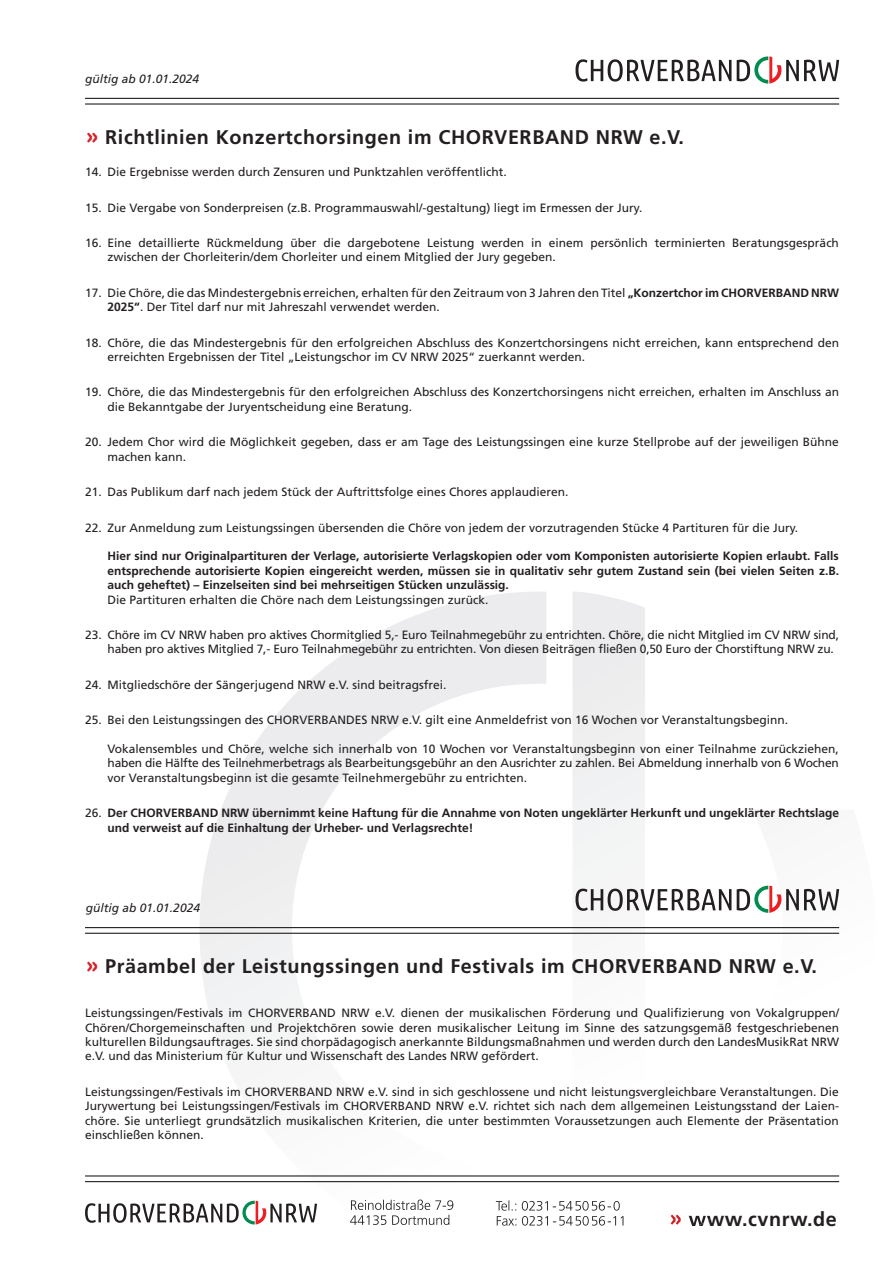
<style>
.page{position:relative;width:893px;height:1263px;background:#fff}
.page>*{position:absolute;margin:0;border:0;box-sizing:border-box;transform-origin:0 0}
.t1{font:700 19.8px "Frutiger";letter-spacing:.03em;color:#231f20}
.t2{font:12px/14.4px "Frutiger";color:#231f20}
.t3{font:700 12px/14.4px "Frutiger";color:#231f20;text-align:justify}
.t4{font:italic 12px "Frutiger";color:#231f20}
.s1{font-family:"Source Sans 3";font-weight:900;font-size:25.35px;color:#d1232a}
.s2{font-weight:700}
.s3{font-weight:400}
</style>
<div class="page">
<svg style="left:575px;top:56px;width:264px;height:28px"></svg>
<hr style="left:85px;top:98px;width:754px;height:1px;background:#231f20">
<hr style="left:85px;top:103px;width:754px;height:2px;background:#231f20">
<svg style="left:671px;top:1214px;width:10px;height:11px"></svg>
<img style="left:689px;top:1215px;width:27px;height:11px">
<svg style="left:350px;top:1199px;width:103px;height:26px"></svg>
<svg style="left:496px;top:1200px;width:127px;height:26px"></svg>
<hr style="left:85px;top:1175px;width:754px;height:1px;background:#231f20">
<hr style="left:85px;top:1181px;width:754px;height:1px;background:#231f20">
<svg style="left:85px;top:1201px;width:232px;height:23px"></svg>
<svg style="left:575px;top:886px;width:264px;height:27px"></svg>
<hr style="left:85px;top:927px;width:754px;height:1px;background:#231f20">
<hr style="left:85px;top:933px;width:754px;height:1px;background:#231f20">
<p class="t4" style="left:85px;top:72px;width:116px">gültig ab 01.01.2024</p>
<h1 class="t1" style="left:86px;top:125px;width:599px"><span class="s1">»</span> Richtlinien Konzertchorsingen im CHORVERBAND NRW e.V.</h1>
<p class="t2" style="left:85px;top:165px;width:423px">14. Die Ergebnisse werden durch Zensuren und Punktzahlen veröffentlicht.</p>
<p class="t2" style="left:85px;top:200px;width:559px">15. Die Vergabe von Sonderpreisen (z.B. Programmauswahl/-gestaltung) liegt im Ermessen der Jury.</p>
<p class="t2" style="left:108px;top:236px;width:733px;text-indent:-23px">16. Eine detaillierte Rückmeldung über die dargebotene Leistung werden in einem persönlich terminierten Beratungsgespräch zwischen der Chorleiterin/dem Chorleiter und einem Mitglied der Jury gegeben.</p>
<p class="t2" style="left:108px;top:285px;width:733px;text-indent:-22px">17. Die Chöre, die das Mindestergebnis erreichen, erhalten für den Zeitraum von 3 Jahren den Titel <span class="s2">„Konzertchor im CHORVERBAND NRW<br>2025“</span>. Der Titel darf nur mit Jahreszahl verwendet werden.</p>
<p class="t2" style="left:108px;top:335px;width:733px;text-indent:-23px">18. Chöre, die das Mindestergebnis für den erfolgreichen Abschluss des Konzertchorsingens nicht erreichen, kann entsprechend den erreichten Ergebnissen der Titel „Leistungschor im CV NRW 2025“ zuerkannt werden.</p>
<p class="t2" style="left:108px;top:385px;width:733px;text-indent:-23px">19. Chöre, die das Mindestergebnis für den erfolgreichen Abschluss des Konzertchorsingens nicht erreichen, erhalten im Anschluss an die Bekanntgabe der Juryentscheidung eine Beratung.</p>
<p class="t2" style="left:108px;top:435px;width:733px;text-indent:-23px">20. Jedem Chor wird die Möglichkeit gegeben, dass er am Tage des Leistungssingen eine kurze Stellprobe auf der jeweiligen Bühne machen kann.</p>
<p class="t2" style="left:85px;top:485px;width:485px">21. Das Publikum darf nach jedem Stück der Auftrittsfolge eines Chores applaudieren.</p>
<p class="t2" style="left:85px;top:520px;width:715px">22. Zur Anmeldung zum Leistungssingen übersenden die Chöre von jedem der vorzutragenden Stücke 4 Partituren für die Jury.</p>
<p class="t3" style="left:108px;top:549px;width:733px">Hier sind nur Originalpartituren der Verlage, autorisierte Verlagskopien oder vom Komponisten autorisierte Kopien erlaubt. Falls entsprechende autorisierte Kopien eingereicht werden, müssen sie in qualitativ sehr gutem Zustand sein (bei vielen Seiten z.B. auch geheftet) – Einzelseiten sind bei mehrseitigen Stücken unzulässig.</p>
<p class="t2" style="left:108px;top:592px;width:382px">Die Partituren erhalten die Chöre nach dem Leistungssingen zurück.</p>
<p class="t2" style="left:108px;top:627px;width:733px;text-indent:-23px">23. Chöre im CV NRW haben pro aktives Chormitglied 5,- Euro Teilnahmegebühr zu entrichten. Chöre, die nicht Mitglied im CV NRW sind, haben pro aktives Mitglied 7,- Euro Teilnahmegebühr zu entrichten. Von diesen Beiträgen fließen 0,50 Euro der Chorstiftung NRW zu.</p>
<p class="t2" style="left:85px;top:677px;width:363px">24. Mitgliedschöre der Sängerjugend NRW e.V. sind beitragsfrei.</p>
<p class="t2" style="left:85px;top:713px;width:705px">25. Bei den Leistungssingen des CHORVERBANDES NRW e.V. gilt eine Anmeldefrist von 16 Wochen vor Veranstaltungsbeginn.</p>
<p class="t2" style="left:108px;top:741px;width:733px;text-align:justify">Vokalensembles und Chöre, welche sich innerhalb von 10 Wochen vor Veranstaltungsbeginn von einer Teilnahme zurückziehen, haben die Hälfte des Teilnehmerbetrags als Bearbeitungsgebühr an den Ausrichter zu zahlen. Bei Abmeldung innerhalb von 6 Wochen vor Veranstaltungsbeginn ist die gesamte Teilnehmergebühr zu entrichten.</p>
<p class="t3" style="left:108px;top:806px;width:733px;text-indent:-23px"><span class="s3">26.</span> Der CHORVERBAND NRW übernimmt keine Haftung für die Annahme von Noten ungeklärter Herkunft und ungeklärter Rechtslage und verweist auf die Einhaltung der Urheber- und Verlagsrechte!</p>
<p class="t4" style="left:86px;top:901px;width:116px">gültig ab 01.01.2024</p>
<h1 class="t1" style="left:86px;top:954px;width:733px"><span class="s1">»</span> Präambel der Leistungssingen und Festivals im CHORVERBAND NRW e.V.</h1>
<p class="t2" style="left:85px;top:1006px;width:755px;text-align:justify">Leistungssingen/Festivals im CHORVERBAND NRW e.V. dienen der musikalischen Förderung und Qualifizierung von Vokalgruppen/ Chören/Chorgemeinschaften und Projektchören sowie deren musikalischer Leitung im Sinne des satzungsgemäß festgeschriebenen kulturellen Bildungsauftrages. Sie sind chorpädagogisch anerkannte Bildungsmaßnahmen und werden durch den LandesMusikRat NRW e.V. und das Ministerium für Kultur und Wissenschaft des Landes NRW gefördert.</p>
<p class="t2" style="left:85px;top:1084px;width:755px;text-align:justify">Leistungssingen/Festivals im CHORVERBAND NRW e.V. sind in sich geschlossene und nicht leistungsvergleichbare Veranstaltungen. Die Jurywertung bei Leistungssingen/Festivals im CHORVERBAND NRW e.V. richtet sich nach dem allgemeinen Leistungsstand der Laien&shy;chöre. Sie unterliegt grundsätzlich musikalischen Kriterien, die unter bestimmten Voraussetzungen auch Elemente der Präsentation einschließen können.</p>
<h1 class="t1" style="left:669px;top:1207px;width:169px"><span class="s1">»</span> www.cvnrw.de</h1>
</div>
